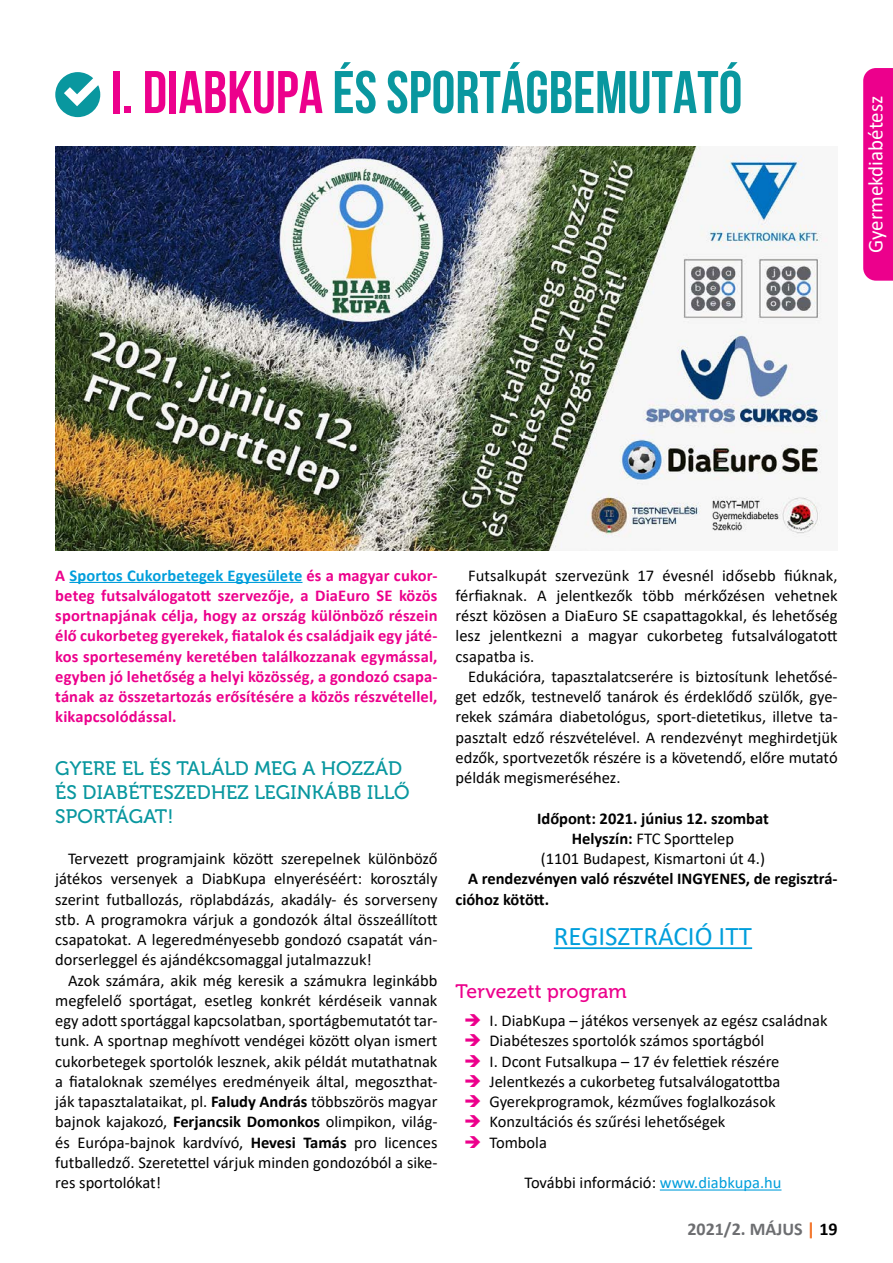
<style>
.page{position:relative;width:893px;height:1263px;background:#fff}
.page>*{position:absolute;margin:0;border:0;box-sizing:border-box;transform-origin:0 0}
.t1{font:700 60px "Bebas Neue";color:#09979f}
.t2{font:27px "Calibri";color:#009edb}
.t3{font:21px "Calibri";color:#fff}
.t4{font:19.5px/24px "Museo 500";letter-spacing:.01em;color:#09979f}
.t5{font:19.5px "Museo 500";letter-spacing:.01em;color:#ec008c}
.t6{font:700 18px "Calibri";color:#6d6e71}
.t7{font:16.5px/20.2px "Calibri";color:#000;text-align:justify}
.t8{font:700 16.5px/20.2px "Calibri";letter-spacing:.01em;color:#ec008c;text-align:justify}
.t9{font:700 16.5px/20.2px "Calibri";color:#000}
.s1{color:#ec008c}
.s2{color:#009edb}
.s3{font-weight:700}
.s4{color:#f36f21}
.s5{color:#000}
</style>
<div class="page">
<div style="left:863px;top:68px;width:30px;height:213px;background:#ec008c"></div>
<hr style="left:69px;top:582px;width:233px;height:1px;background:#009edb">
<hr style="left:554px;top:947px;width:198px;height:2px;background:#009edb">
<hr style="left:660px;top:1189px;width:121px;height:1px;background:#009edb">
<svg style="left:55px;top:72px;width:45px;height:45px"></svg>
<img style="left:55px;top:146px;width:773px;height:404px">
<h1 class="t1" style="left:111px;top:59px;width:633px"><span class="s1">I. DIABKUPA</span> ÉS SPORTÁGBEMUTATÓ</h1>
<p class="t3" style="left:861px;top:253px;width:159px;rotate:-90deg">Gyermekdiabétesz</p>
<p class="t8" style="left:55px;top:565px;width:384px">A <span class="s2">Sportos Cukorbetegek Egyesülete</span> és a magyar cukor&shy;beteg futsalválogatott szervezője, a DiaEuro SE közös sportnapjának célja, hogy az ország különböző részein élő cukorbeteg gyerekek, fiatalok és családjaik egy játé&shy;kos sportesemény keretében találkozzanak egymással, egyben jó lehetőség a helyi közösség, a gondozó csapa&shy;tának az összetartozás erősítésére a közös részvétellel, kikapcsolódással.</p>
<p class="t4" style="left:55px;top:757px;width:356px">GYERE EL ÉS TALÁLD MEG A HOZZÁD<br>ÉS DIABÉTESZEDHEZ LEGINKÁBB ILLŐ<br>SPORTÁGAT!</p>
<p class="t7" style="left:55px;top:848px;width:384px;text-indent:13px">Tervezett programjaink között szerepelnek különböző játékos versenyek a DiabKupa elnyeréséért: korosztály szerint futballozás, röplabdázás, akadály- és sorverseny stb. A programokra várjuk a gondozók által összeállított csapatokat. A legeredményesebb gondozó csapatát ván&shy;dorserleggel és ajándékcsomaggal jutalmazzuk!</p>
<p class="t7" style="left:55px;top:969px;width:384px;text-indent:13px">Azok számára, akik még keresik a számukra leginkább megfelelő sportágat, esetleg konkrét kérdéseik vannak egy adott sportággal kapcsolatban, sportágbemutatót tar&shy;tunk. A sportnap meghívott vendégei között olyan ismert cukorbetegek sportolók lesznek, akik példát mutathatnak a fiataloknak személyes eredményeik által, megoszthat&shy;ják tapasztalataikat, pl. <span class="s3">Faludy András</span> többszörös magyar bajnok kajakozó, <span class="s3">Ferjancsik Domonkos</span> olimpikon, világ&shy;és Európa-bajnok kardvívó, <span class="s3">Hevesi Tamás</span> pro licences futballedző. Szeretettel várjuk minden gondozóból a sike&shy;res sportolókat!</p>
<p class="t7" style="left:455px;top:564px;width:384px;text-indent:13px">Futsalkupát szervezünk 17 évesnél idősebb fiúknak, férfiaknak. A jelentkezők több mérkőzésen vehetnek részt közösen a DiaEuro SE csapattagokkal, és lehetőség lesz jelentkezni a magyar cukorbeteg futsalválogatott csapatba is.</p>
<p class="t7" style="left:455px;top:666px;width:384px;text-indent:13px">Edukációra, tapasztalatcserére is biztosítunk lehetősé&shy;get edzők, testnevelő tanárok és érdeklődő szülők, gye&shy;rekek számára diabetológus, sport-dietetikus, illetve ta&shy;pasztalt edző részvételével. A rendezvényt meghirdetjük edzők, sportvezetők részére is a követendő, előre mutató példák megismeréséhez.</p>
<p class="t7" style="left:537px;top:807px;width:233px;text-align:center"><span class="s3">Időpont: 2021. június 12. szombat<br>Helyszín:</span> FTC Sporttelep<br>(1101 Budapest, Kismartoni út 4.)</p>
<p class="t9" style="left:455px;top:868px;width:384px;text-indent:13px">A rendezvényen való részvétel INGYENES, de regisztrá&shy;cióhoz kötött.</p>
<h2 class="t2" style="left:554px;top:917px;width:200px">REGISZTRÁCIÓ ITT</h2>
<p class="t5" style="left:455px;top:980px;width:173px">Tervezett program</p>
<p class="t7" style="left:464px;top:1010px;width:365px"><span class="s1">➔</span> I. DiabKupa – játékos versenyek az egész családnak</p>
<p class="t7" style="left:464px;top:1030px;width:302px"><span class="s1">➔</span> Diabéteszes sportolók számos sportágból</p>
<p class="t7" style="left:464px;top:1050px;width:317px"><span class="s1">➔</span> I. Dcont Futsalkupa – 17 év felettiek részére</p>
<p class="t7" style="left:464px;top:1071px;width:318px"><span class="s1">➔</span> Jelentkezés a cukorbeteg futsalválogatottba</p>
<p class="t7" style="left:464px;top:1091px;width:313px"><span class="s1">➔</span> Gyerekprogramok, kézműves foglalkozások</p>
<p class="t7" style="left:464px;top:1111px;width:263px"><span class="s1">➔</span> Konzultációs és szűrési lehetőségek</p>
<p class="t7" style="left:464px;top:1131px;width:85px"><span class="s1">➔</span> Tombola</p>
<p class="t7" style="left:524px;top:1172px;width:259px">További információ: <span class="s2">www.diabkupa.hu</span></p>
<p class="t6" style="left:687px;top:1216px;width:152px">2021/2. MÁJUS <span class="s4">|</span> <span class="s5">19</span></p>
</div>
